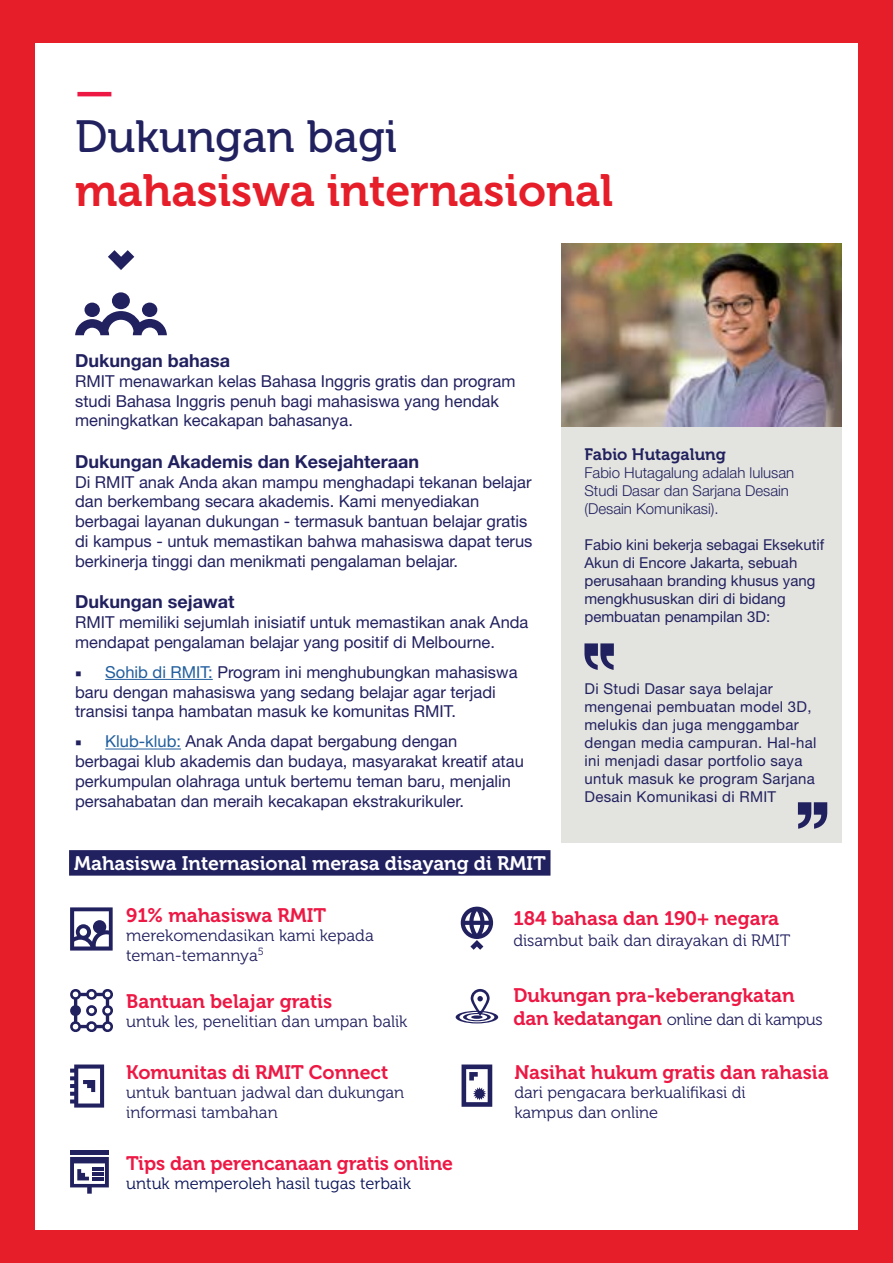
<style>
.page{position:relative;width:893px;height:1263px;background:#e61e2a}
.page>*{position:absolute;margin:0;border:0;box-sizing:border-box;transform-origin:0 0}
.t1{font:45px "Museo 700";color:#e61e2a}
.t2{font:45px "Museo 500";color:#222160}
.t3{font:45px "Museo 700";color:#ed1844}
.t4{font:19.5px "Museo 700";color:#ed1844}
.t5{font:19.5px "Museo 700";color:#fff}
.t6{font:700 18px "Helvetica Neue LT Pro";color:#222160}
.t7{font:16.5px/19.8px "Helvetica Neue LT Pro";color:#222160}
.t8{font:16.5px/19.8px "Museo 300";color:#222160}
.t9{font:16.5px "Museo 300";color:#0a1458}
.t10{font:16.5px "Museo 300";letter-spacing:-.02em;color:#222160}
.t11{font:16.5px "Museo 700";color:#222160}
.t12{font:15px/18px "Helvetica Neue LT Pro";letter-spacing:.02em;color:#222160}
.t13{font:15px/18px "Helvetica Neue LT Pro";color:#222160}
.t14{font:300 15px/18px "Helvetica Neue LT Pro";color:#222160}
.s1{font-family:"Minion Pro"}
.s2{color:#215e9e}
.s3{font-family:"Museo 700";font-size:19.5px;color:#ed1844}
</style>
<div class="page">
<div style="left:35px;top:43px;width:823px;height:1186px;background:#fff"></div>
<div style="left:561px;top:426px;width:281px;height:417px;background:#e3e4df"></div>
<hr style="left:105px;top:679px;width:108px;height:1px;background:#215e9e">
<hr style="left:105px;top:749px;width:76px;height:1px;background:#215e9e">
<div style="left:69px;top:850px;width:481px;height:26px;background:#222160"></div>
<svg style="left:584px;top:643px;width:30px;height:27px"></svg>
<svg style="left:798px;top:802px;width:29px;height:27px"></svg>
<img style="left:561px;top:244px;width:281px;height:182px">
<svg style="left:461px;top:906px;width:32px;height:44px"></svg>
<svg style="left:462px;top:1064px;width:30px;height:43px"></svg>
<svg style="left:75px;top:311px;width:92px;height:24px"></svg>
<div style="left:84px;top:303px;width:16px;height:14px;background:#222160;border-radius:50%"></div>
<div style="left:142px;top:303px;width:15px;height:14px;background:#222160;border-radius:50%"></div>
<div style="left:112px;top:292px;width:18px;height:17px;background:#222160;border-radius:50%"></div>
<svg style="left:108px;top:250px;width:26px;height:20px"></svg>
<svg style="left:70px;top:907px;width:43px;height:43px"></svg>
<div style="left:70px;top:1150px;width:39px;height:5px;background:#222160"></div>
<svg style="left:70px;top:1157px;width:39px;height:37px"></svg>
<svg style="left:70px;top:1064px;width:34px;height:43px"></svg>
<svg style="left:70px;top:989px;width:43px;height:43px"></svg>
<svg style="left:456px;top:989px;width:42px;height:34px"></svg>
<h1 class="t3" style="left:75px;top:67px;width:40px">—</h1>
<h1 class="t2" style="left:75px;top:112px;width:324px">Dukungan bagi</h1>
<h1 class="t1" style="left:75px;top:166px;width:540px">mahasiswa internasional</h1>
<p class="t6" style="left:75px;top:349px;width:157px">Dukungan bahasa</p>
<p class="t7" style="left:75px;top:371px;width:442px">RMIT menawarkan kelas Bahasa Inggris gratis dan program studi Bahasa Inggris penuh bagi mahasiswa yang hendak meningkatkan kecakapan bahasanya.</p>
<p class="t6" style="left:75px;top:450px;width:345px">Dukungan Akademis dan Kesejahteraan</p>
<p class="t7" style="left:75px;top:471px;width:459px">Di RMIT anak Anda akan mampu menghadapi tekanan belajar dan berkembang secara akademis. Kami menyediakan berbagai layanan dukungan - termasuk bantuan belajar gratis di kampus - untuk memastikan bahwa mahasiswa dapat terus berkinerja tinggi dan menikmati pengalaman belajar.</p>
<p class="t6" style="left:75px;top:591px;width:161px">Dukungan sejawat</p>
<p class="t7" style="left:75px;top:612px;width:455px">RMIT memiliki sejumlah inisiatif untuk memastikan anak Anda mendapat pengalaman belajar yang positif di Melbourne.</p>
<p class="t7" style="left:75px;top:662px;width:444px"><span class="s1">■</span> <span class="s2">Sohib di RMIT:</span> Program ini menghubungkan mahasiswa baru dengan mahasiswa yang sedang belajar agar terjadi transisi tanpa hambatan masuk ke komunitas RMIT.</p>
<p class="t7" style="left:75px;top:731px;width:450px"><span class="s1">■</span> <span class="s2">Klub-klub:</span> Anak Anda dapat bergabung dengan berbagai klub akademis dan budaya, masyarakat kreatif atau perkumpulan olahraga untuk bertemu teman baru, menjalin persahabatan dan meraih kecakapan ekstrakurikuler.</p>
<p class="t5" style="left:74px;top:852px;width:473px">Mahasiswa Internasional merasa disayang di RMIT</p>
<p class="t11" style="left:584px;top:445px;width:143px">Fabio Hutagalung</p>
<p class="t14" style="left:584px;top:464px;width:211px">Fabio Hutagalung adalah lulusan<br>Studi Dasar dan Sarjana Desain (Desain Komunikasi).</p>
<p class="t13" style="left:584px;top:536px;width:241px">Fabio kini bekerja sebagai Eksekutif<br>Akun di Encore Jakarta, sebuah perusahaan branding khusus yang mengkhususkan diri di bidang pembuatan penampilan 3D:</p>
<p class="t12" style="left:584px;top:680px;width:234px">Di Studi Dasar saya belajar mengenai pembuatan model 3D, melukis dan juga menggambar dengan media campuran. Hal-hal ini menjadi dasar portfolio saya untuk masuk ke program Sarjana<br>Desain Komunikasi di RMIT</p>
<p class="t4" style="left:126px;top:904px;width:202px">91% mahasiswa RMIT</p>
<p class="t8" style="left:126px;top:926px;width:249px">merekomendasikan kami kepada teman-temannya<sup>5</sup></p>
<p class="t4" style="left:126px;top:991px;width:208px">Bantuan belajar gratis</p>
<p class="t8" style="left:126px;top:1012px;width:283px">untuk les, penelitian dan umpan balik</p>
<p class="t4" style="left:126px;top:1061px;width:264px">Komunitas di RMIT Connect</p>
<p class="t8" style="left:126px;top:1083px;width:280px">untuk bantuan jadwal dan dukungan informasi tambahan</p>
<p class="t4" style="left:126px;top:1152px;width:328px">Tips dan perencanaan gratis online</p>
<p class="t9" style="left:126px;top:1175px;width:286px">untuk memperoleh hasil tugas terbaik</p>
<p class="t4" style="left:513px;top:907px;width:267px">184 bahasa dan 190+ negara</p>
<p class="t8" style="left:513px;top:931px;width:278px">disambut baik dan dirayakan di RMIT</p>
<p class="t4" style="left:513px;top:984px;width:283px">Dukungan pra-keberangkatan</p>
<p class="t10" style="left:513px;top:1011px;width:311px"><span class="s3">dan kedatangan</span> online dan di kampus</p>
<p class="t4" style="left:514px;top:1061px;width:316px">Nasihat hukum gratis dan rahasia</p>
<p class="t8" style="left:514px;top:1083px;width:233px">dari pengacara berkualifikasi di kampus dan online</p>
</div>
